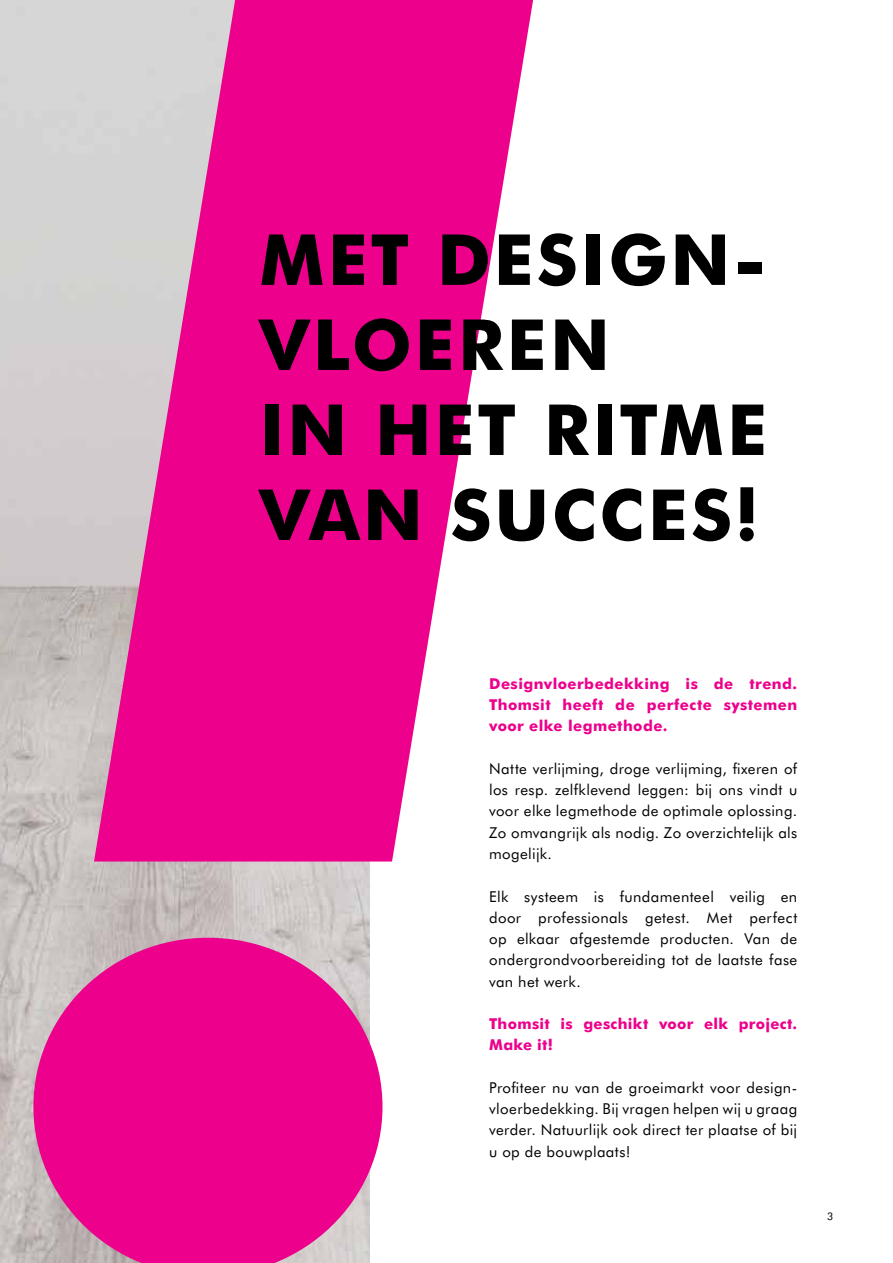
<style>
.page{position:relative;width:893px;height:1263px;background:#fff}
.page>*{position:absolute;margin:0;border:0;box-sizing:border-box;transform-origin:0 0}
.t1{font:700 70.5px/85.1px "Futura BT";letter-spacing:.04em;color:#000}
.t2{font:15px/21.3px "Futura BT";letter-spacing:.025em;color:#000;text-align:justify}
.t3{font:700 15px/21.3px "Futura BT";letter-spacing:.025em;color:#ec008c;text-align:justify}
.t4{font:10.5px "Futura BT";color:#000}
</style>
<div class="page">
<img style="left:0;top:0;width:369px;height:1263px">
<svg style="left:94px;top:0;width:439px;height:861px;fill:#ec008c"></svg>
<svg style="left:33px;top:938px;width:349px;height:325px;background:#e62797"></svg>
<h1 class="t1" style="left:259px;top:217px;width:509px">MET DESIGN-<br>VLOEREN<br>IN HET RITME<br>VAN SUCCES!</h1>
<p class="t3" style="left:489px;top:673px;width:310px">Designvloerbedekking is de trend.<br>Thomsit heeft de perfecte systemen voor elke legmethode.</p>
<p class="t2" style="left:489px;top:758px;width:310px">Natte verlijming, droge verlijming, fixeren of los resp. zelfklevend leggen: bij ons vindt u voor elke legmethode de optimale oplossing.<br>Zo omvangrijk als nodig. Zo overzichtelijk als mogelijk.</p>
<p class="t2" style="left:489px;top:885px;width:310px">Elk systeem is fundamenteel veilig en door professionals getest. Met perfect op elkaar afgestemde producten. Van de ondergrondvoorbereiding tot de laatste fase van het werk.</p>
<p class="t3" style="left:489px;top:1013px;width:310px">Thomsit is geschikt voor elk project.<br>Make it!</p>
<p class="t2" style="left:489px;top:1077px;width:310px">Profiteer nu van de groeimarkt voor design&shy;vloerbedekking. Bij vragen helpen wij u graag verder. Natuurlijk ook direct ter plaatse of bij u op de bouwplaats!</p>
<p class="t4" style="left:827px;top:1210px;width:8px">3</p>
</div>
